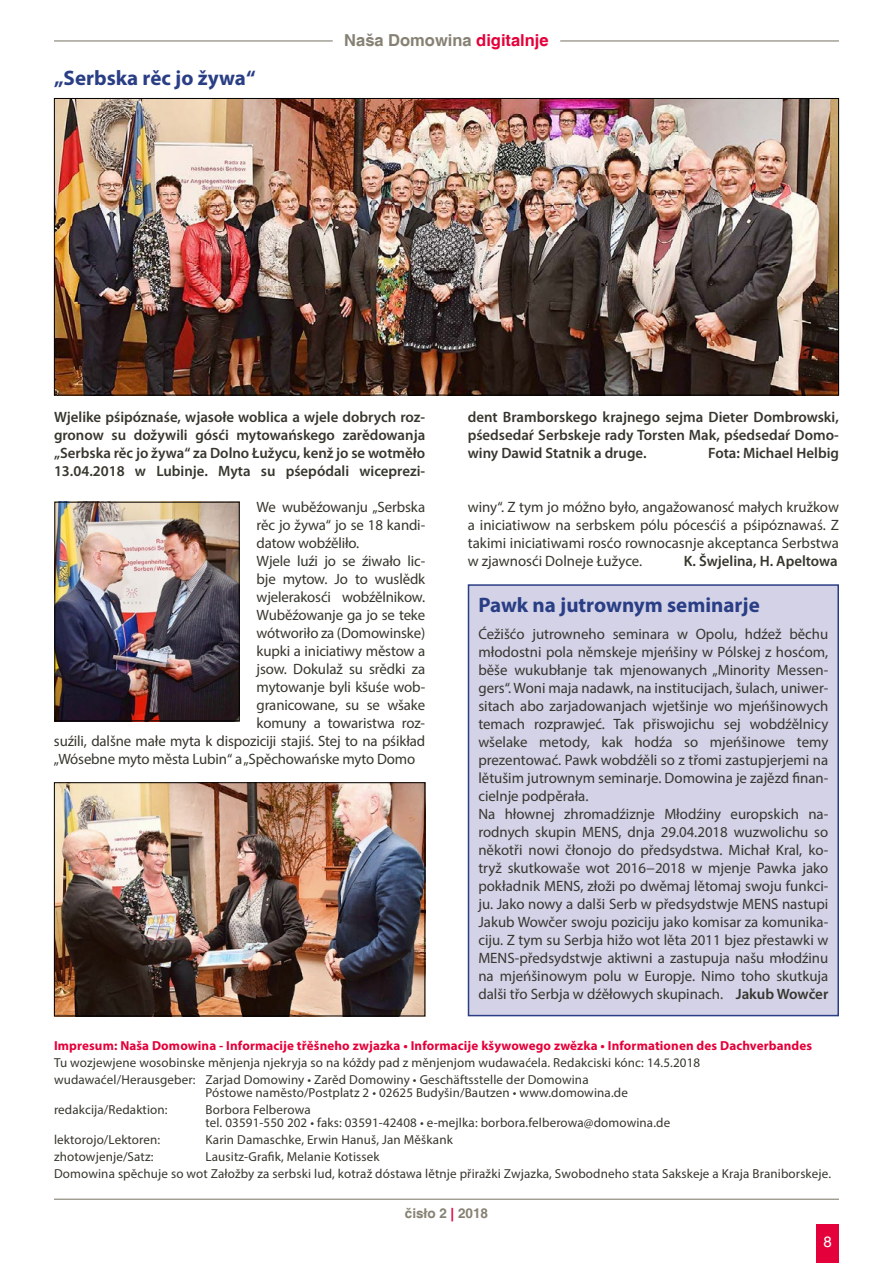
<style>
.page{position:relative;width:893px;height:1263px;background:#fff}
.page>*{position:absolute;margin:0;border:0;box-sizing:border-box;transform-origin:0 0}
.t1{font:700 21px "Myriad Pro";color:#2a3e85}
.t2{font:700 16.5px "Helvetica";color:#868173}
.t3{font:15px/18px "Myriad Pro";color:#37362e;text-align:justify}
.t4{font:600 15px/18px "Myriad Pro";color:#37362e;text-align:justify}
.t5{font:15px "Helvetica";color:#fff}
.t6{font:700 13.5px "Helvetica";color:#868173}
.t7{font:13.05px/17px "Myriad Pro";letter-spacing:.01em;color:#37362e}
.t8{font:700 13.05px "Myriad Pro";letter-spacing:.01em;color:#e4003a}
.s1{color:#e4003a}
.s2{font-weight:600}
</style>
<div class="page">
<hr style="left:54px;top:1198px;width:785px;height:2px;background:#868173">
<div style="left:816px;top:1224px;width:23px;height:39px;background:#e4003a"></div>
<hr style="left:54px;top:40px;width:279px;height:2px;background:#868173">
<hr style="left:560px;top:40px;width:279px;height:2px;background:#868173">
<div style="left:468px;top:584px;width:371px;height:432px;background:#d3d2e7;border:2px solid #2a3e85"></div>
<img style="left:56px;top:784px;width:367px;height:230px">
<div style="left:54px;top:782px;width:371px;height:234px;border:1px solid #000"></div>
<img style="left:56px;top:100px;width:781px;height:293px">
<img style="left:56px;top:504px;width:182px;height:215px">
<div style="left:54px;top:502px;width:186px;height:219px;border:1px solid #000"></div>
<h1 class="t1" style="left:54px;top:64px;width:203px">„Serbska rěc jo žywa“</h1>
<p class="t2" style="left:344px;top:30px;width:206px">Naša Domowina <span class="s1">digitalnje</span></p>
<p class="t4" style="left:54px;top:408px;width:373px">Wjelike pśipóznaśe, wjasołe woblica a wjele dobrych roz&shy;gronow su dožywili gósći mytowańskego zarědowanja „Serbska rěc jo žywa“ za Dolno Łužycu, kenž jo se wotměło 13.04.2018 w Lubinje. Myta su pśepódali wiceprezi-</p>
<p class="t4" style="left:468px;top:408px;width:373px">dent Bramborskego krajnego sejma Dieter Dombrowski, pśedsedaŕ Serbskeje rady Torsten Mak, pśedsedaŕ Domo&shy;winy Dawid Statnik a druge.</p>
<p class="t4" style="left:708px;top:444px;width:132px">Fota: Michael Helbig</p>
<p class="t3" style="left:257px;top:498px;width:170px">We wuběźowanju „Serbska</p>
<p class="t3" style="left:257px;top:516px;width:170px">rěc jo žywa“ jo se 18 kandi-</p>
<p class="t3" style="left:257px;top:534px;width:104px">datow wobźěliło.</p>
<p class="t3" style="left:257px;top:552px;width:170px">Wjele luźi jo se źiwało lic-</p>
<p class="t3" style="left:257px;top:570px;width:170px">bje mytow. Jo to wuslědk</p>
<p class="t3" style="left:257px;top:588px;width:170px">wjelerakosći wobźělnikow.</p>
<p class="t3" style="left:257px;top:606px;width:170px">Wuběźowanje ga jo se teke</p>
<p class="t3" style="left:257px;top:624px;width:170px">wótworiło za (Domowinske)</p>
<p class="t3" style="left:257px;top:642px;width:170px">kupki a iniciatiwy městow a</p>
<p class="t3" style="left:257px;top:660px;width:170px">jsow. Dokulaž su srědki za</p>
<p class="t3" style="left:257px;top:678px;width:170px">mytowanje byli kšuśe wob-</p>
<p class="t3" style="left:257px;top:696px;width:170px">granicowane, su se wšake</p>
<p class="t3" style="left:257px;top:714px;width:169px">komuny a towaristwa roz-</p>
<p class="t3" style="left:54px;top:732px;width:373px">suźili, dalšne małe myta k dispoziciji stajiś. Stej to na pśikład</p>
<p class="t3" style="left:54px;top:750px;width:363px">„Wósebne myto města Lubin“ a „Spěchowańske myto Domo</p>
<p class="t3" style="left:468px;top:498px;width:373px">winy“. Z tym jo móžno było, angažowanosć małych kružkow a iniciatiwow na serbskem pólu pócesćiś a pśipóznawaś. Z takimi iniciatiwami rosćo rownocasnje akceptanca Serbstwa w zjawnosći Dolneje Łužyce.</p>
<p class="t4" style="left:684px;top:552px;width:156px">K. Šwjelina, H. Apeltowa</p>
<h1 class="t1" style="left:478px;top:591px;width:283px">Pawk na jutrownym seminarje</h1>
<p class="t3" style="left:478px;top:625px;width:351px;text-align:left">Ćežišćo jutrowneho seminara w Opolu, hdźež běchu młodostni pola němskeje mjeńšiny w Pólskej z hosćom, běše wukubłanje tak mjenowanych „Minority Messen&shy;gers“. Woni maja nadawk, na institucijach, šulach, uniwer&shy;sitach abo zarjadowanjach wjetšinje wo mjeńšinowych temach rozprawjeć. Tak přiswojichu sej wobdźělnicy wšelake metody, kak hodźa so mjeńšinowe temy prezentować. Pawk wobdźěli so z třomi zastupjerjemi na lětušim jutrownym seminarje. Domowina je zajězd finan&shy;cielnje podpěrała.<br>Na hłownej zhromadźiznje Młodźiny europskich na&shy;rodnych skupin MENS, dnja 29.04.2018 wuzwolichu so někotři nowi čłonojo do předsydstwa. Michał Kral, ko&shy;tryž skutkowaše wot 2016−2018 w mjenje Pawka jako pokładnik MENS, złoži po dwěmaj lětomaj swoju funkci&shy;ju. Jako nowy a dalši Serb w předsydstwje MENS nastupi Jakub Wowčer swoju poziciju jako komisar za komunika&shy;ciju. Z tym su Serbja hižo wot lěta 2011 bjez přestawki w MENS-předsydstwje aktiwni a zastupuja našu młodźinu na mjeńšinowym polu w Europje. Nimo toho skutkuja dalši třo Serbja w dźěłowych skupinach. <span class="s2">Jakub Wowčer</span></p>
<p class="t8" style="left:54px;top:1037px;width:760px">Impresum: Naša Domowina - Informacije třěšneho zwjazka • Informacije kšywowego zwězka • Informationen des Dachverbandes</p>
<p class="t7" style="left:54px;top:1054px;width:648px">Tu wozjewjene wosobinske měnjenja njekryja so na kóždy pad z měnjenjom wudawaćela. Redakciski kónc: 14.5.2018 wudawaćel/Herausgeber: Zarjad Domowiny • Zarěd Domowiny • Geschäftsstelle der Domowina</p>
<p class="t7" style="left:205px;top:1084px;width:424px">Póstowe naměsto/Postplatz 2 • 02625 Budyšin/Bautzen • www.domowina.de</p>
<p class="t7" style="left:54px;top:1101px;width:115px">redakcija/Redaktion:</p>
<p class="t7" style="left:205px;top:1103px;width:466px;line-height:12.8px">Borbora Felberowa<br>tel. 03591-550 202 • faks: 03591-42408 • e-mejlka: borbora.felberowa@domowina.de</p>
<p class="t7" style="left:54px;top:1131px;width:108px">lektorojo/Lektoren:</p>
<p class="t7" style="left:205px;top:1131px;width:249px">Karin Damaschke, Erwin Hanuš, Jan Měškank</p>
<p class="t7" style="left:54px;top:1148px;width:101px">zhotowjenje/Satz:</p>
<p class="t7" style="left:54px;top:1148px;width:778px;text-indent:151px">Lausitz-Grafik, Melanie Kotissek<br>Domowina spěchuje so wot Załožby za serbski lud, kotraž dóstawa lětnje přiražki Zwjazka, Swobodneho stata Sakskeje a Kraja Braniborskeje.</p>
<p class="t6" style="left:405px;top:1204px;width:85px">čisło 2 <span class="s1">|</span> 2018</p>
<p class="t5" style="left:823px;top:1233px;width:10px">8</p>
</div>
